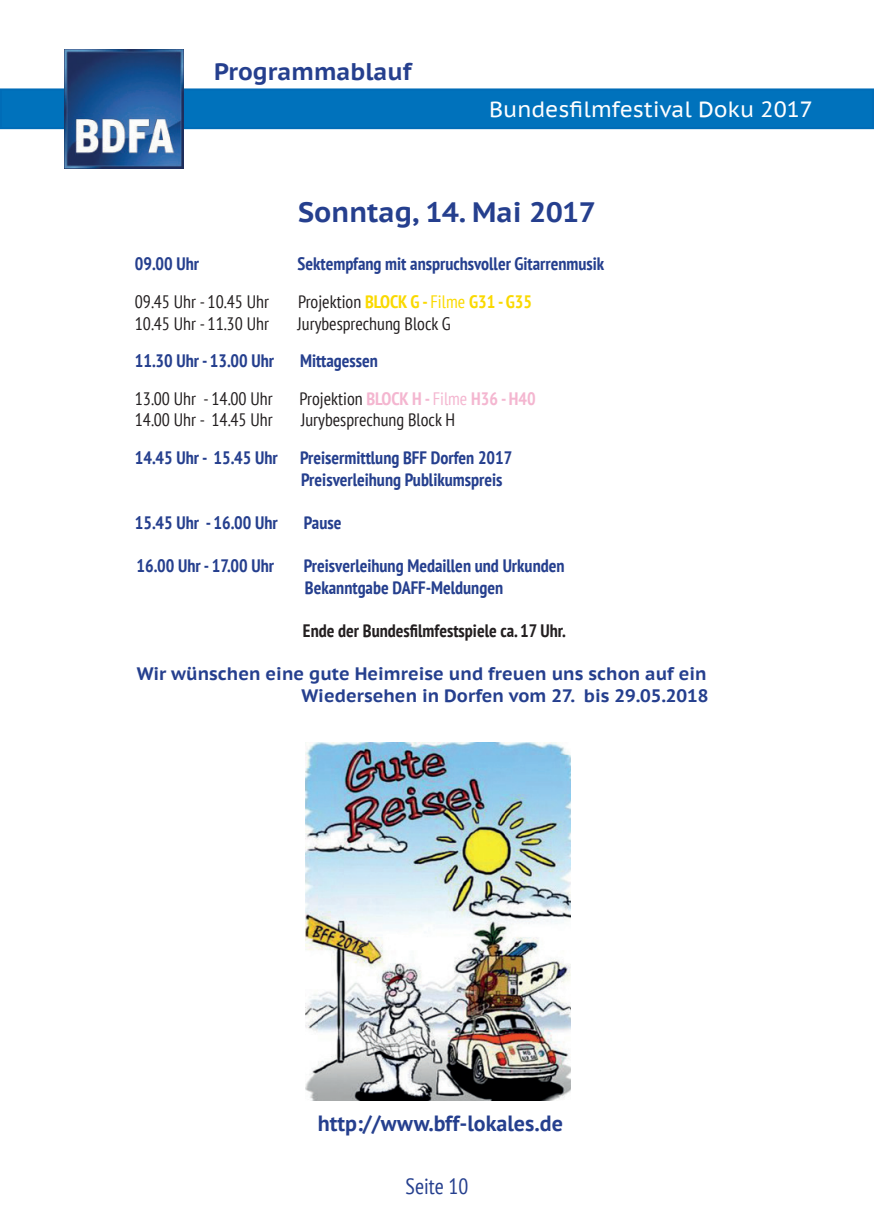
<style>
.page{position:relative;width:874px;height:1225px;background:#fff}
.page>*{position:absolute;margin:0;border:0;box-sizing:border-box;transform-origin:0 0}
.t1{font:700 28px "PT Sans Caption";color:#253f8e}
.t2{font:700 24px "PT Sans Caption";color:#253f8e}
.t3{font:22px "PT Sans Caption";color:#fff}
.t4{font:700 22px "PT Sans";color:#253f8e}
.t5{font:condensed 22px "PT Sans";color:#253f8e}
.t6{font:700 condensed 18px "PT Sans";color:#253f8e}
.t7{font:condensed 18px "PT Sans";color:#231f20}
.t8{font:700 18px "PT Sans Caption";color:#253f8e}
.t9{font:700 condensed 18px "PT Sans";color:#231f20}
.t10{font:700 condensed 18px "PT Sans";color:#fad900}
.t11{font:700 condensed 18px "PT Sans";color:#f4b6d0}
.s1{font-weight:400;color:#231f20}
.s2{font-weight:400}
</style>
<div class="page">
<div style="left:1px;top:89px;width:871px;height:39px;background:#0072bc"></div>
<div style="left:0;top:88px;width:873px;height:41px;border:2px solid #006cb7"></div>
<img style="left:65px;top:49px;width:119px;height:119px">
<img style="left:305px;top:743px;width:265px;height:358px">
<p class="t2" style="left:214px;top:55px;width:199px">Programmablauf</p>
<p class="t3" style="left:489px;top:95px;width:325px">Bundesfilmfestival Doku 2017</p>
<p class="t1" style="left:298px;top:194px;width:299px">Sonntag, 14. Mai 2017</p>
<p class="t6" style="left:135px;top:252px;width:66px">09.00 Uhr</p>
<p class="t6" style="left:297px;top:252px;width:308px">Sektempfang mit anspruchsvoller Gitarrenmusik</p>
<p class="t7" style="left:135px;top:290px;width:135px">09.45 Uhr - 10.45 Uhr</p>
<p class="t10" style="left:298px;top:290px;width:235px"><span class="s1">Projektion</span> BLOCK G - <span class="s2">Filme</span> G31 - G35</p>
<p class="t7" style="left:135px;top:312px;width:135px">10.45 Uhr - 11.30 Uhr</p>
<p class="t7" style="left:297px;top:312px;width:154px">Jurybesprechung Block G</p>
<p class="t6" style="left:135px;top:349px;width:141px">11.30 Uhr - 13.00 Uhr</p>
<p class="t6" style="left:300px;top:349px;width:79px">Mittagessen</p>
<p class="t7" style="left:135px;top:387px;width:139px">13.00 Uhr - 14.00 Uhr</p>
<p class="t11" style="left:299px;top:386px;width:237px"><span class="s1">Projektion</span> BLOCK H - <span class="s2">Filme</span> H36 - H40</p>
<p class="t7" style="left:135px;top:408px;width:139px">14.00 Uhr - 14.45 Uhr</p>
<p class="t7" style="left:301px;top:408px;width:155px">Jurybesprechung Block H</p>
<p class="t6" style="left:135px;top:446px;width:379px">14.45 Uhr - 15.45 Uhr Preisermittlung BFF Dorfen 2017</p>
<p class="t6" style="left:301px;top:467px;width:203px">Preisverleihung Publikumspreis</p>
<p class="t6" style="left:135px;top:510px;width:144px">15.45 Uhr - 16.00 Uhr</p>
<p class="t6" style="left:303px;top:510px;width:39px">Pause</p>
<p class="t6" style="left:136px;top:554px;width:139px">16.00 Uhr - 17.00 Uhr</p>
<p class="t6" style="left:303px;top:554px;width:262px">Preisverleihung Medaillen und Urkunden</p>
<p class="t6" style="left:305px;top:575px;width:200px">Bekanntgabe DAFF-Meldungen</p>
<p class="t9" style="left:303px;top:618px;width:264px">Ende der Bundesfilmfestspiele ca. 17 Uhr.</p>
<p class="t8" style="left:137px;top:662px;width:571px">Wir wünschen eine gute Heimreise und freuen uns schon auf ein</p>
<p class="t8" style="left:301px;top:683px;width:408px">Wiedersehen in Dorfen vom 27. bis 29.05.2018</p>
<p class="t4" style="left:318px;top:1109px;width:246px">http://www.bff-lokales.de</p>
<p class="t5" style="left:405px;top:1172px;width:64px">Seite 10</p>
</div>
